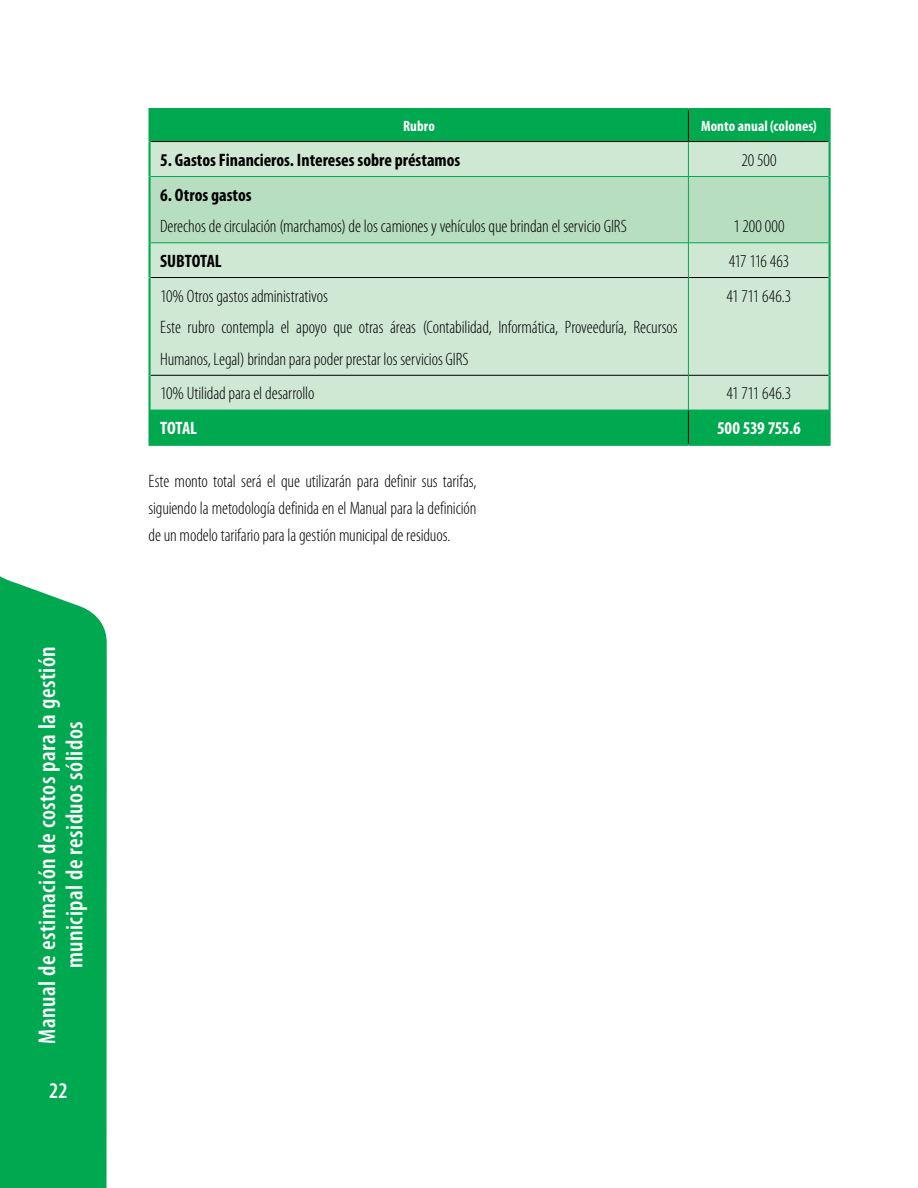
<style>
.page{position:relative;width:918px;height:1188px;background:#fff}
.page>*{position:absolute;margin:0;border:0;box-sizing:border-box;transform-origin:0 0}
.t1{font:600 condensed 24.3px/27.3px "Myriad Pro";letter-spacing:.02em;color:#fff;text-align:center}
.t2{font:600 condensed 22.5px "Myriad Pro";color:#fff}
.t3{font:300 condensed 18px/31.5px "Myriad Pro";letter-spacing:-.005em;color:#000}
.t4{font:700 condensed 18px "Myriad Pro";color:#000}
.t5{font:700 condensed 18px "Myriad Pro";letter-spacing:-.02em;color:#fff}
.t6{font:300 condensed 18px "Myriad Pro";letter-spacing:-.04em;color:#000}
.t7{font:700 condensed 15px "Myriad Pro";letter-spacing:.005em;color:#fff}
</style>
<div class="page">
<div style="left:0;top:576px;width:107px;height:612px;background:#00a94f"></div>
<div style="left:151px;top:110px;width:678px;height:334px;background:#00a94f"></div>
<div style="left:151px;top:142px;width:678px;height:268px;background:#cfe8d4"></div>
<div style="left:151px;top:177px;width:678px;height:66px;background:#b8dec1"></div>
<hr style="left:688px;top:110px;width:1px;height:31px;background:#000">
<hr style="left:151px;top:277px;width:537px;height:1px;background:#000">
<hr style="left:689px;top:277px;width:140px;height:1px;background:#000">
<hr style="left:151px;top:375px;width:537px;height:1px;background:#000">
<hr style="left:689px;top:375px;width:140px;height:1px;background:#000">
<hr style="left:688px;top:410px;width:1px;height:34px;background:#000">
<hr style="left:151px;top:141px;width:537px;height:1px;background:#000">
<hr style="left:688px;top:141px;width:141px;height:1px;background:#000">
<hr style="left:148px;top:108px;width:540px;height:2px;background:#00a94f">
<hr style="left:148px;top:110px;width:3px;height:32px;background:#00a94f">
<hr style="left:688px;top:108px;width:143px;height:2px;background:#00a94f">
<hr style="left:829px;top:110px;width:2px;height:32px;background:#00a94f">
<hr style="left:148px;top:410px;width:3px;height:34px;background:#00a94f">
<hr style="left:829px;top:410px;width:2px;height:34px;background:#00a94f">
<hr style="left:148px;top:444px;width:540px;height:2px;background:#00a94f">
<hr style="left:688px;top:444px;width:143px;height:2px;background:#00a94f">
<hr style="left:151px;top:176px;width:537px;height:1px;background:#00a94f">
<hr style="left:688px;top:176px;width:141px;height:1px;background:#00a94f">
<hr style="left:151px;top:243px;width:537px;height:1px;background:#00a94f">
<hr style="left:688px;top:243px;width:141px;height:1px;background:#00a94f">
<hr style="left:148px;top:142px;width:3px;height:35px;background:#00a94f">
<hr style="left:148px;top:177px;width:3px;height:66px;background:#00a94f">
<hr style="left:148px;top:243px;width:3px;height:35px;background:#00a94f">
<hr style="left:148px;top:278px;width:3px;height:97px;background:#00a94f">
<hr style="left:148px;top:375px;width:3px;height:35px;background:#00a94f">
<hr style="left:151px;top:410px;width:537px;height:1px;background:#00a94f">
<hr style="left:688px;top:142px;width:1px;height:34px;background:#00a94f">
<hr style="left:688px;top:177px;width:1px;height:66px;background:#00a94f">
<hr style="left:688px;top:243px;width:1px;height:35px;background:#00a94f">
<hr style="left:688px;top:278px;width:1px;height:97px;background:#00a94f">
<hr style="left:688px;top:375px;width:1px;height:35px;background:#00a94f">
<hr style="left:688px;top:410px;width:141px;height:1px;background:#00a94f">
<hr style="left:829px;top:142px;width:2px;height:35px;background:#00a94f">
<hr style="left:829px;top:177px;width:2px;height:66px;background:#00a94f">
<hr style="left:829px;top:243px;width:2px;height:35px;background:#00a94f">
<hr style="left:829px;top:278px;width:2px;height:97px;background:#00a94f">
<hr style="left:829px;top:375px;width:2px;height:35px;background:#00a94f">
<h1 class="t1" style="left:33px;top:1044px;width:399px;rotate:-90deg">Manual de estimación de costos para la gestión municipal de residuos sólidos</h1>
<p class="t2" style="left:49px;top:1077px;width:20px">22</p>
<p class="t7" style="left:403px;top:117px;width:33px">Rubro</p>
<p class="t7" style="left:701px;top:117px;width:117px">Monto anual (colones)</p>
<p class="t4" style="left:160px;top:149px;width:302px">5. Gastos Financieros. Intereses sobre préstamos</p>
<p class="t3" style="left:741px;top:145px;width:37px">20 500</p>
<p class="t4" style="left:160px;top:183px;width:93px">6. Otros gastos</p>
<p class="t3" style="left:160px;top:211px;width:468px">Derechos de circulación (marchamos) de los camiones y vehículos que brindan el servicio GIRS</p>
<p class="t3" style="left:733px;top:211px;width:53px">1 200 000</p>
<p class="t4" style="left:160px;top:250px;width:63px">SUBTOTAL</p>
<p class="t6" style="left:729px;top:251px;width:62px">417 116 463</p>
<p class="t3" style="left:160px;top:280px;width:519px">10% Otros gastos administrativos<br>Este rubro contempla el apoyo que otras áreas (Contabilidad, Informática, Proveeduría, Recursos<br>Humanos, Legal) brindan para poder prestar los servicios GIRS</p>
<p class="t3" style="left:727px;top:280px;width:66px">41 711 646.3</p>
<p class="t3" style="left:160px;top:378px;width:156px">10% Utilidad para el desarrollo</p>
<p class="t3" style="left:727px;top:378px;width:66px">41 711 646.3</p>
<p class="t5" style="left:160px;top:417px;width:38px">TOTAL</p>
<p class="t5" style="left:717px;top:417px;width:85px">500 539 755.6</p>
<p class="t3" style="left:148px;top:468px;width:330px;line-height:27px;text-align:justify">Este monto total será el que utilizarán para definir sus tarifas, siguiendo la metodología definida en el Manual para la definición de un modelo tarifario para la gestión municipal de residuos.</p>
</div>
